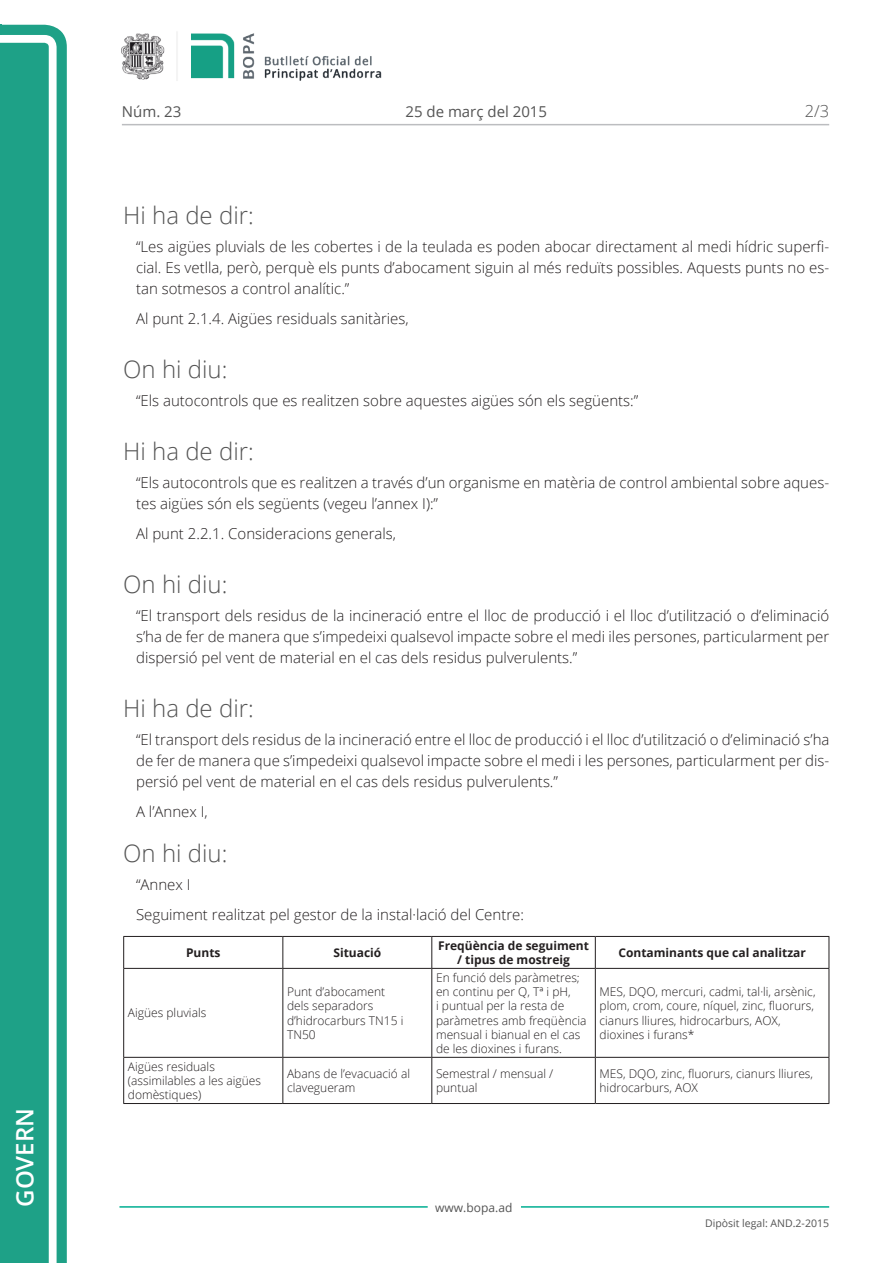
<style>
.page{position:relative;width:893px;height:1263px;background:#fff}
.page>*{position:absolute;margin:0;border:0;box-sizing:border-box;transform-origin:0 0}
.Titol_5{font:300 24px "Open Sans";color:#545454}
.t1{font:600 24px "Open Sans";color:#fff}
.t2{font:300 16.5px "Open Sans";color:#545454}
.Body_text_i{font:300 15px/21px "Open Sans";color:#231f20;text-align:justify}
.Body_text{font:300 15px "Open Sans";color:#231f20}
.t3{font:15px "Open Sans";color:#545454}
.Body_text_NOS{font:300 15px "Open Sans";color:#231f20}
.TaulaText{font:300 12px/14.2px "Open Sans";color:#231f20}
.Encapçalament{font:700 12px/14.2px "Open Sans";color:#231f20;text-align:center}
.t4{font:12px "Open Sans";color:#545454}
.t5{font:10.5px "Open Sans";color:#545454}
</style>
<div class="page">
<svg style="left:0;top:25px;width:67px;height:1238px;fill:#1ea187"></svg>
<div style="left:0;top:43px;width:49px;height:1220px;background:#1ea187"></div>
<img style="left:122px;top:32px;width:260px;height:49px">
<hr style="left:119px;top:1206px;width:309px;height:2px;background:#00ae91">
<hr style="left:521px;top:1206px;width:308px;height:2px;background:#00ae91">
<hr style="left:122px;top:124px;width:707px;height:1px;background:#bcbdc0">
<hr style="left:282px;top:969px;width:1px;height:88px;background:#231f20">
<hr style="left:431px;top:969px;width:1px;height:88px;background:#231f20">
<hr style="left:595px;top:969px;width:1px;height:88px;background:#231f20">
<hr style="left:123px;top:1057px;width:160px;height:1px;background:#231f20">
<hr style="left:283px;top:1057px;width:149px;height:1px;background:#231f20">
<hr style="left:282px;top:1058px;width:1px;height:45px;background:#231f20">
<hr style="left:432px;top:1057px;width:163px;height:1px;background:#231f20">
<hr style="left:431px;top:1058px;width:1px;height:45px;background:#231f20">
<hr style="left:595px;top:1057px;width:234px;height:1px;background:#231f20">
<hr style="left:595px;top:1058px;width:1px;height:45px;background:#231f20">
<hr style="left:123px;top:1103px;width:160px;height:1px;background:#231f20">
<hr style="left:283px;top:1103px;width:149px;height:1px;background:#231f20">
<hr style="left:432px;top:1103px;width:163px;height:1px;background:#231f20">
<hr style="left:595px;top:1103px;width:234px;height:1px;background:#231f20">
<hr style="left:123px;top:968px;width:160px;height:1px;background:#231f20">
<hr style="left:282px;top:937px;width:1px;height:31px;background:#231f20">
<hr style="left:283px;top:968px;width:149px;height:1px;background:#231f20">
<hr style="left:431px;top:937px;width:1px;height:31px;background:#231f20">
<hr style="left:432px;top:968px;width:163px;height:1px;background:#231f20">
<hr style="left:595px;top:937px;width:1px;height:31px;background:#231f20">
<hr style="left:595px;top:968px;width:234px;height:1px;background:#231f20">
<hr style="left:123px;top:936px;width:160px;height:1px;background:#231f20">
<hr style="left:123px;top:937px;width:1px;height:31px;background:#231f20">
<hr style="left:283px;top:936px;width:149px;height:1px;background:#231f20">
<hr style="left:432px;top:936px;width:163px;height:1px;background:#231f20">
<hr style="left:595px;top:936px;width:234px;height:1px;background:#231f20">
<hr style="left:829px;top:937px;width:1px;height:31px;background:#231f20">
<hr style="left:123px;top:969px;width:1px;height:88px;background:#231f20">
<hr style="left:829px;top:969px;width:1px;height:88px;background:#231f20">
<hr style="left:123px;top:1058px;width:1px;height:45px;background:#231f20">
<hr style="left:829px;top:1058px;width:1px;height:45px;background:#231f20">
<h1 class="t1" style="left:8px;top:1207px;width:100px;rotate:-90deg">Govern</h1>
<p class="t3" style="left:122px;top:102px;width:61px">Núm. 23</p>
<p class="t3" style="left:405px;top:102px;width:143px">25 de març del 2015</p>
<p class="t2" style="left:805px;top:100px;width:26px">2/3</p>
<p class="Titol_5" style="left:123px;top:199px;width:132px">Hi ha de dir:</p>
<p class="Body_text_i" style="left:136px;top:236px;width:695px">“Les aigües pluvials de les cobertes i de la teulada es poden abocar directament al medi hídric superfi&shy;cial. Es vetlla, però, perquè els punts d’abocament siguin al més reduïts possibles. Aquests punts no es&shy;tan sotmesos a control analític.”</p>
<p class="Body_text" style="left:136px;top:308px;width:274px">Al punt 2.1.4. Aigües residuals sanitàries,</p>
<p class="Titol_5" style="left:123px;top:353px;width:106px">On hi diu:</p>
<p class="Body_text_i" style="left:136px;top:389px;width:504px">“Els autocontrols que es realitzen sobre aquestes aigües són els següents:”</p>
<p class="Titol_5" style="left:123px;top:435px;width:132px">Hi ha de dir:</p>
<p class="Body_text_i" style="left:136px;top:472px;width:695px">“Els autocontrols que es realitzen a través d’un organisme en matèria de control ambiental sobre aques&shy;tes aigües són els següents (vegeu l’annex I):”</p>
<p class="Body_text" style="left:136px;top:523px;width:262px">Al punt 2.2.1. Consideracions generals,</p>
<p class="Titol_5" style="left:123px;top:568px;width:106px">On hi diu:</p>
<p class="Body_text_i" style="left:136px;top:604px;width:695px">“El transport dels residus de la incineració entre el lloc de producció i el lloc d’utilització o d’eliminació s’ha de fer de manera que s’impedeixi qualsevol impacte sobre el medi iles persones, particularment per dispersió pel vent de material en el cas dels residus pulverulents.”</p>
<p class="Titol_5" style="left:123px;top:692px;width:132px">Hi ha de dir:</p>
<p class="Body_text_i" style="left:136px;top:729px;width:695px">“El transport dels residus de la incineració entre el lloc de producció i el lloc d’utilització o d’eliminació s’ha de fer de manera que s’impedeixi qualsevol impacte sobre el medi i les persones, particularment per dis&shy;persió pel vent de material en el cas dels residus pulverulents.”</p>
<p class="Body_text_NOS" style="left:136px;top:801px;width:73px">A l’Annex I,</p>
<p class="Titol_5" style="left:123px;top:837px;width:106px">On hi diu:</p>
<p class="Body_text" style="left:136px;top:875px;width:56px">“Annex I</p>
<p class="Body_text" style="left:136px;top:904px;width:389px">Seguiment realitzat pel gestor de la instal·lació del Centre:</p>
<p class="Encapçalament" style="left:186px;top:945px;width:36px">Punts</p>
<p class="Encapçalament" style="left:333px;top:945px;width:49px">Situació</p>
<p class="Encapçalament" style="left:438px;top:938px;width:152px">Freqüència de seguiment / tipus de mostreig</p>
<p class="Encapçalament" style="left:618px;top:945px;width:189px">Contaminants que cal analitzar</p>
<p class="TaulaText" style="left:128px;top:1006px;width:80px">Aigües pluvials</p>
<p class="TaulaText" style="left:287px;top:984px;width:118px">Punt d’abocament dels separadors d’hidrocarburs TN15 i<br>TN50</p>
<p class="TaulaText" style="left:436px;top:970px;width:152px">En funció dels paràmetres; en continu per Q, Tª i pH,<br>i puntual per la resta de paràmetres amb freqüència mensual i bianual en el cas de les dioxines i furans.</p>
<p class="TaulaText" style="left:600px;top:984px;width:217px">MES, DQO, mercuri, cadmi, tal·li, arsènic, plom, crom, coure, níquel, zinc, fluorurs, cianurs lliures, hidrocarburs, AOX, dioxines i furans*</p>
<p class="TaulaText" style="left:128px;top:1059px;width:135px">Aigües residuals (assimilables a les aigües domèstiques)</p>
<p class="TaulaText" style="left:287px;top:1066px;width:125px">Abans de l’evacuació al clavegueram</p>
<p class="TaulaText" style="left:436px;top:1066px;width:119px">Semestral / mensual / puntual</p>
<p class="TaulaText" style="left:600px;top:1066px;width:215px">MES, DQO, zinc, fluorurs, cianurs lliures, hidrocarburs, AOX</p>
<p class="t4" style="left:435px;top:1199px;width:79px">www.bopa.ad</p>
<p class="t5" style="left:705px;top:1216px;width:125px">Dipòsit legal: AND.2-2015</p>
</div>
